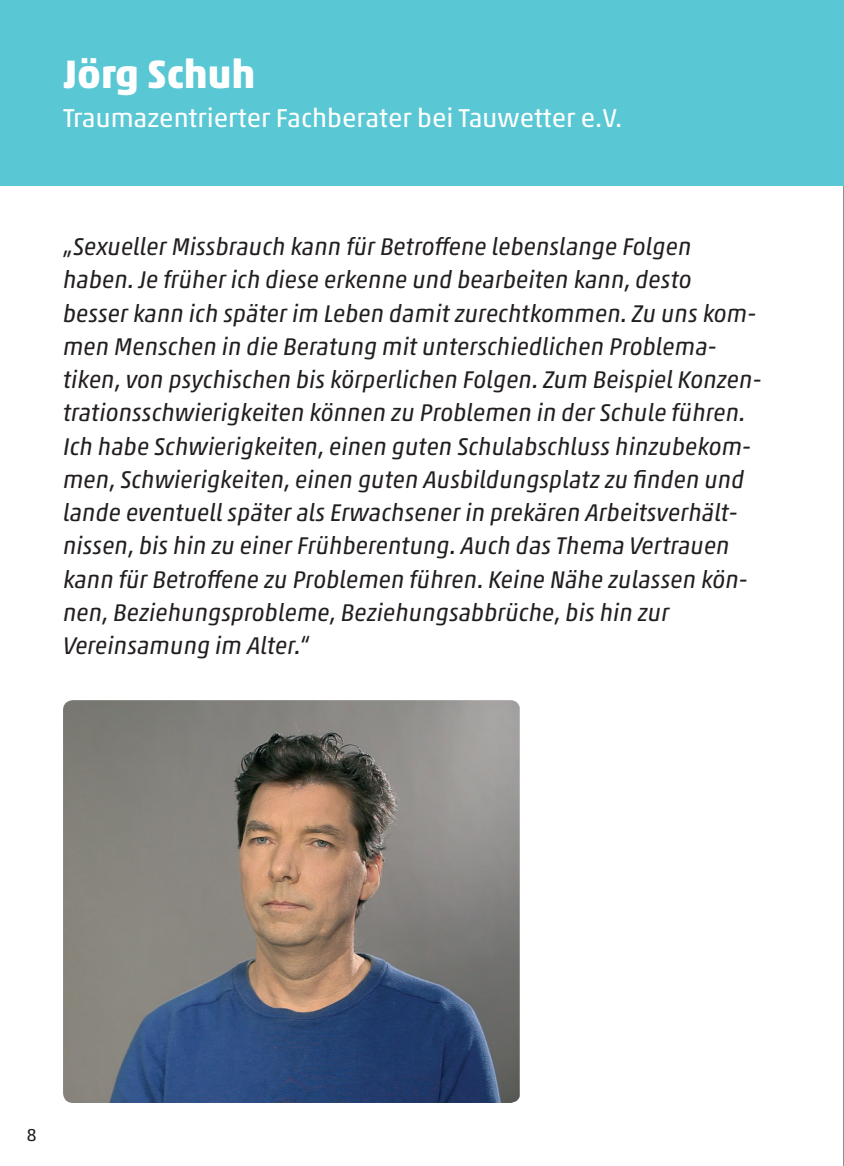
<style>
.page{position:relative;width:844px;height:1166px;background:#fff}
.page>*{position:absolute;margin:0;border:0;box-sizing:border-box;transform-origin:0 0}
.t1{font:700 40.25px "Akko Pro";color:#fff}
.t2{font:26.25px "Akko Pro";color:#fff}
.t3{font:italic 24.5px/33.2px "Akko Pro";color:#231f20}
.t4{font:17.5px "Akko Pro";color:#231f20}
</style>
<div class="page">
<hr style="left:843px;top:0;width:1px;height:1166px;background:#231f20">
<div style="left:0;top:0;width:843px;height:186px;background:#5ac7d4"></div>
<img style="left:63px;top:700px;width:456px;height:403px">
<h1 class="t1" style="left:63px;top:49px;width:194px">Jörg Schuh</h1>
<p class="t2" style="left:63px;top:102px;width:560px">Traumazentrierter Fachberater bei Tauwetter e.V.</p>
<p class="t3" style="left:63px;top:230px;width:699px">„Sexueller Missbrauch kann für Betroffene lebenslange Folgen haben. Je früher ich diese erkenne und bearbeiten kann, desto besser kann ich später im Leben damit zurechtkommen. Zu uns kom&shy;men Menschen in die Beratung mit unterschiedlichen Problema&shy;tiken, von psychischen bis körperlichen Folgen. Zum Beispiel Konzen&shy;trationsschwierigkeiten können zu Problemen in der Schule führen.<br>Ich habe Schwierigkeiten, einen guten Schulabschluss hinzubekom&shy;men, Schwierigkeiten, einen guten Ausbildungsplatz zu finden und lande eventuell später als Erwachsener in prekären Arbeitsverhält&shy;nissen, bis hin zu einer Frühberentung. Auch das Thema Vertrauen kann für Betroffene zu Problemen führen. Keine Nähe zulassen kön&shy;nen, Beziehungsprobleme, Beziehungsabbrüche, bis hin zur Vereinsamung im Alter.“</p>
<p class="t4" style="left:27px;top:1124px;width:11px">8</p>
</div>
